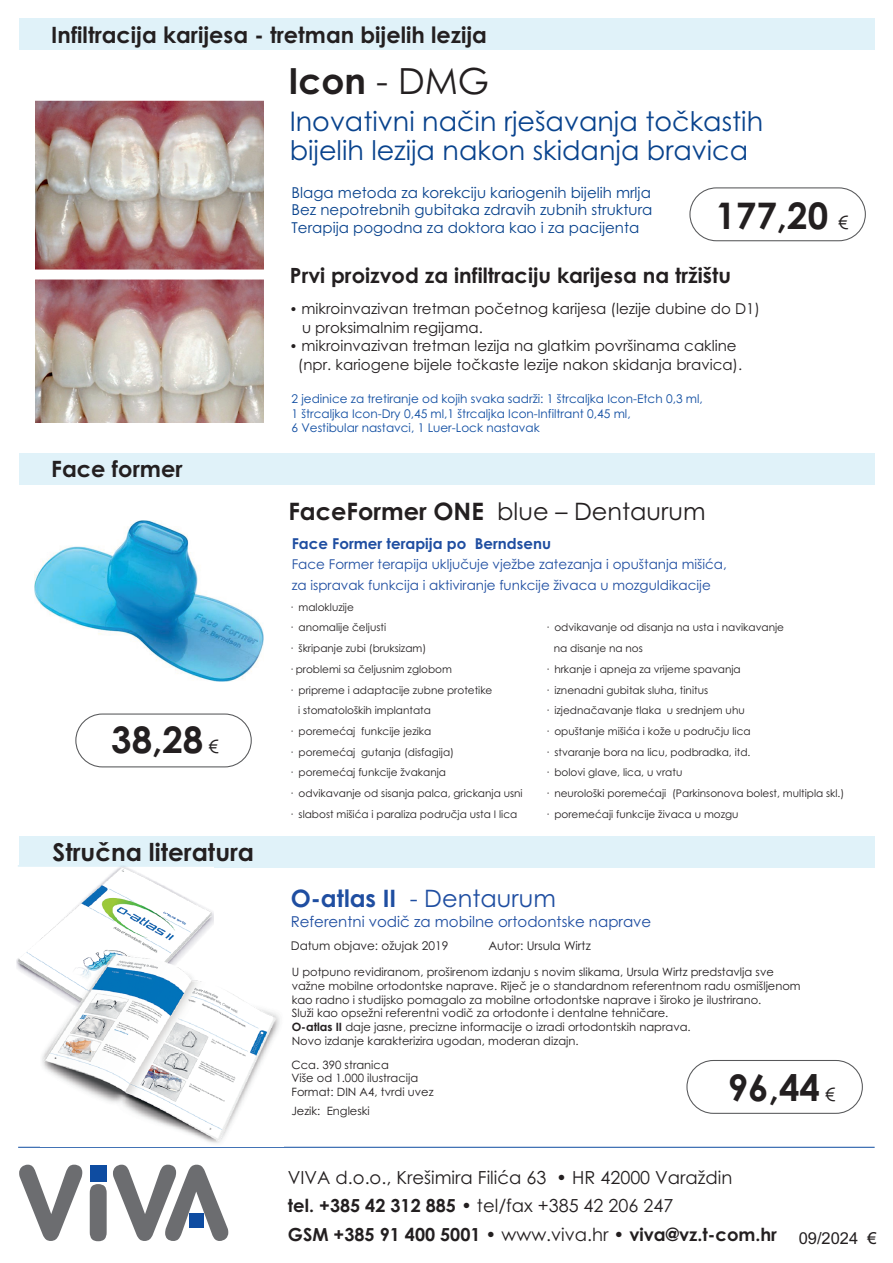
<style>
.page{position:relative;width:893px;height:1263px;background:#fff}
.page>*{position:absolute;margin:0;border:0;box-sizing:border-box;transform-origin:0 0}
.t1{font:104.25px "VAG Rounded L2";color:#6c6d70}
.t2{font:700 36.6px "Century Gothic";color:#231f20}
.t3{font:700 36px "Century Gothic";color:#231f20}
.t4{font:27px/29.2px "Century Gothic";color:#09438d}
.t5{font:700 24.6px "Century Gothic";color:#231f20}
.t6{font:24px "Century Gothic";color:#231f20}
.t7{font:24px "Century Gothic";color:#1f4ea1}
.t8{font:700 22.5px "Century Gothic";color:#231f20}
.t9{font:700 21px "Century Gothic";color:#231f20}
.t10{font:18px/28.2px "Century Gothic";color:#231f20}
.t11{font:700 18px "Century Gothic";color:#231f20}
.t12{font:16.5px "Arial";color:#231f20}
.t13{font:15px/18.6px "Century Gothic";color:#231f20}
.t14{font:15px/17.5px "Century Gothic";color:#09438d;text-align:justify}
.t15{font:15px "Century Gothic";color:#1f4ea1}
.t16{font:700 15px "Century Gothic";color:#1f4ea1}
.t17{font:13.5px/20.7px "Century Gothic";color:#1f4ea1}
.t18{font:12px/14.2px "Century Gothic";color:#0e4ca1}
.t19{font:12px "Century Gothic";color:#231f20}
.t20{font:11.55px/13.6px "Century Gothic";color:#231f20}
.t21{font:10.5px "Century Gothic";color:#231f20}
.s1{font-weight:400}
.s2{font-weight:400;font-size:18.3px}
.s3{font-size:13.5px}
.s4{font-weight:700}
</style>
<div class="page">
<div style="left:19px;top:18px;width:856px;height:32px;background:#e0f2f9"></div>
<div style="left:19px;top:453px;width:856px;height:31px;background:#e0f2f9"></div>
<div style="left:19px;top:836px;width:856px;height:31px;background:#e0f2f9"></div>
<img style="left:35px;top:100px;width:228px;height:323px">
<div style="left:90px;top:1165px;width:16px;height:16px;background:#0e4ca1"></div>
<div style="left:189px;top:1213px;width:15px;height:15px;background:#0e4ca1"></div>
<hr style="left:18px;top:1147px;width:857px;height:1px;background:#0e4ca1">
<div style="left:686px;top:1060px;width:177px;height:54px;border:1px solid #57585a;border-radius:26px"></div>
<div style="left:75px;top:713px;width:177px;height:54px;border:1px solid #57585a;border-radius:26px"></div>
<div style="left:689px;top:187px;width:177px;height:54px;border:1px solid #57585a;border-radius:26px"></div>
<img style="left:17px;top:866px;width:196px;height:117px">
<img style="left:40px;top:950px;width:240px;height:193px">
<img style="left:35px;top:521px;width:228px;height:161px">
<h3 class="t8" style="left:51px;top:26px;width:437px">Infiltracija karijesa - tretman bijelih lezija</h3>
<h3 class="t3" style="left:288px;top:67px;width:202px">Icon <span class="s1">- DMG</span></h3>
<h3 class="t4" style="left:290px;top:109px;width:475px">Inovativni način rješavanja točkastih bijelih lezija nakon skidanja bravica</h3>
<h3 class="t14" style="left:292px;top:185px;width:362px">Blaga metoda za korekciju kariogenih bijelih mrlja Bez nepotrebnih gubitaka zdravih zubnih struktura Terapija pogodna za doktora kao i za pacijenta</h3>
<h2 class="t2" style="left:715px;top:201px;width:135px">177,20 <span class="s2">€</span></h2>
<h3 class="t9" style="left:290px;top:267px;width:443px">Prvi proizvod za infiltraciju karijesa na tržištu</h3>
<h3 class="t13" style="left:302px;top:301px;width:460px;text-indent:-12px"><span class="s3">•</span> mikroinvazivan tretman početnog karijesa (lezije dubine do D1) u proksimalnim regijama.</h3>
<h3 class="t13" style="left:290px;top:338px;width:454px;text-align:center"><span class="s3">•</span> mikroinvazivan tretman lezija na glatkim površinama cakline (npr. kariogene bijele točkaste lezije nakon skidanja bravica).</h3>
<h3 class="t8" style="left:51px;top:460px;width:133px">Face former</h3>
<h2 class="t2" style="left:111px;top:726px;width:109px">38,28 <span class="s2">€</span></h2>
<h3 class="t5" style="left:53px;top:842px;width:203px">Stručna literatura</h3>
<h1 class="t1" style="left:20px;top:1160px;width:155px">V V</h1>
<h1 class="t1" style="left:227px;top:1245px;width:146px;rotate:-180deg">V <sup>I</sup></h1>
<p class="t18" style="left:291px;top:393px;width:413px">2 jedinice za tretiranje od kojih svaka sadrži: 1 štrcaljka Icon-Etch 0,3 ml,<br>1 štrcaljka Icon-Dry 0,45 ml,1 štrcaljka Icon-Infiltrant 0,45 ml,<br>6 Vestibular nastavci, 1 Luer-Lock nastavak</p>
<h3 class="t6" style="left:288px;top:502px;width:419px"><span class="s4">FaceFormer ONE</span> blue – Dentaurum</h3>
<h3 class="t16" style="left:292px;top:537px;width:261px">Face Former terapija po Berndsenu</h3>
<p class="t17" style="left:292px;top:555px;width:437px">Face Former terapija uključuje vježbe zatezanja i opuštanja mišića, za ispravak funkcija i aktiviranje funkcije živaca u mozguIdikacije</p>
<p class="t21" style="left:545px;top:623px;width:241px">· odvikavanje od disanja na usta i navikavanje</p>
<p class="t21" style="left:554px;top:644px;width:91px">na disanje na nos</p>
<p class="t21" style="left:545px;top:665px;width:197px">· hrkanje i apneja za vrijeme spavanja</p>
<p class="t21" style="left:545px;top:686px;width:165px">· iznenadni gubitak sluha, tinitus</p>
<p class="t21" style="left:545px;top:706px;width:201px">· izjednačavanje tlaka u srednjem uhu</p>
<p class="t21" style="left:545px;top:727px;width:207px">· opuštanje mišića i kože u području lica</p>
<p class="t21" style="left:545px;top:748px;width:207px">· stvaranje bora na licu, podbradka, itd.</p>
<p class="t21" style="left:545px;top:768px;width:139px">· bolovi glave, lica, u vratu</p>
<p class="t21" style="left:545px;top:789px;width:301px">· neurološki poremećaji (Parkinsonova bolest, multipla skl.)</p>
<p class="t21" style="left:545px;top:810px;width:195px">· poremećaji funkcije živaca u mozgu</p>
<p class="t21" style="left:289px;top:603px;width:66px">· malokluzije</p>
<p class="t21" style="left:289px;top:623px;width:98px">· anomalije čeljusti</p>
<p class="t21" style="left:289px;top:644px;width:138px">· škripanje zubi (bruksizam)</p>
<p class="t21" style="left:289px;top:665px;width:164px">· problemi sa čeljusnim zglobom</p>
<p class="t21" style="left:289px;top:686px;width:205px">· pripreme i adaptacije zubne protetike</p>
<p class="t21" style="left:298px;top:706px;width:134px">i stomatoloških implantata</p>
<p class="t21" style="left:289px;top:727px;width:143px">· poremećaj funkcije jezika</p>
<p class="t21" style="left:289px;top:748px;width:166px">· poremećaj gutanja (disfagija)</p>
<p class="t21" style="left:289px;top:768px;width:158px">· poremećaj funkcije žvakanja</p>
<p class="t21" style="left:289px;top:789px;width:235px">· odvikavanje od sisanja palca, grickanja usni</p>
<p class="t21" style="left:289px;top:810px;width:229px">· slabost mišića i paraliza područja usta I lica</p>
<h3 class="t7" style="left:291px;top:889px;width:267px"><span class="s4">O-atlas II</span> - Dentaurum</h3>
<h3 class="t15" style="left:291px;top:915px;width:362px">Referentni vodič za mobilne ortodontske naprave</h3>
<p class="t19" style="left:291px;top:941px;width:159px">Datum objave: ožujak 2019</p>
<p class="t19" style="left:488px;top:941px;width:104px">Autor: Ursula Wirtz</p>
<p class="t20" style="left:292px;top:966px;width:511px">U potpuno revidiranom, proširenom izdanju s novim slikama, Ursula Wirtz predstavlja sve važne mobilne ortodontske naprave. Riječ je o standardnom referentnom radu osmišljenom kao radno i studijsko pomagalo za mobilne ortodontske naprave i široko je ilustrirano.<br>Služi kao opsežni referentni vodič za ortodonte i dentalne tehničare.<br><span class="s4">O-atlas II</span> daje jasne, precizne informacije o izradi ortodontskih naprava.<br>Novo izdanje karakterizira ugodan, moderan dizajn.</p>
<p class="t20" style="left:291px;top:1059px;width:144px">Cca. 390 stranica<br>Više od 1.000 ilustracija<br>Format: DIN A4, tvrdi uvez</p>
<p class="t20" style="left:291px;top:1105px;width:80px">Jezik: Engleski</p>
<h2 class="t2" style="left:728px;top:1073px;width:109px">96,44 <span class="s2">€</span></h2>
<h3 class="t10" style="left:288px;top:1165px;width:446px">VIVA d.o.o., Krešimira Filića 63 • HR 42000 Varaždin <span class="s4">tel. +385 42 312 885</span> • tel/fax +385 42 206 247</h3>
<h3 class="t11" style="left:288px;top:1227px;width:491px">GSM +385 91 400 5001 <span class="s1">• www.viva.hr •</span> viva@vz.t-com.hr</h3>
<h3 class="t12" style="left:799px;top:1232px;width:79px">09/2024 €</h3>
</div>
